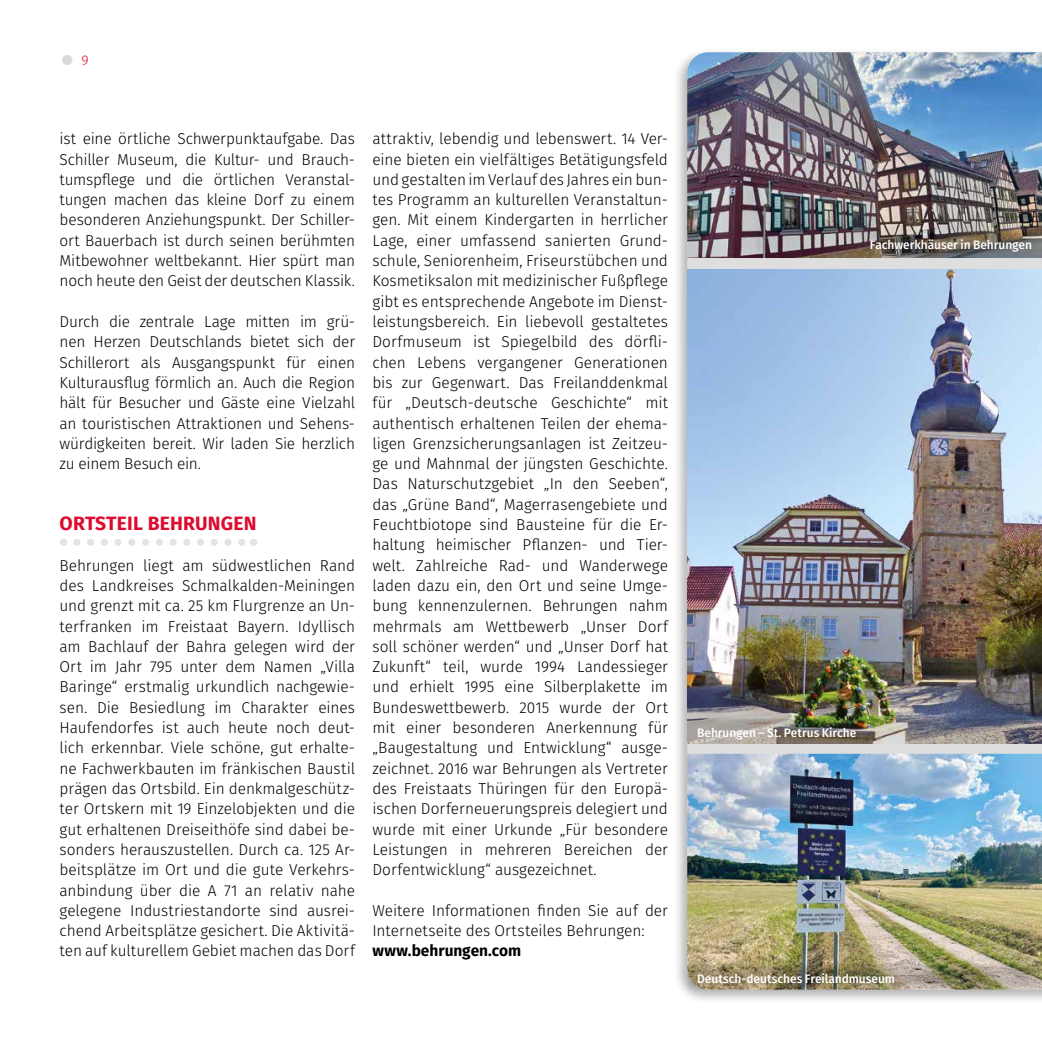
<style>
.page{position:relative;width:1042px;height:1042px;background:#fff}
.page>*{position:absolute;margin:0;border:0;box-sizing:border-box;transform-origin:0 0}
.t1{font:700 19.25px "Fira Sans";letter-spacing:.01em;color:#dd0b2f}
.t2{font:300 15.75px/20.3px "Fira Sans";letter-spacing:-.005em;color:#000;text-align:justify}
.t3{font:700 15.75px "Fira Sans";color:#000}
.t4{font:300 14px "Fira Sans";color:#dd0b2f}
.t5{font:500 12.25px "Fira Sans";letter-spacing:-.005em;color:#fff}
</style>
<div class="page">
<svg style="left:77px;top:539px;width:168px;height:7px"></svg>
<div style="left:672px;top:48px;width:370px;height:956px;background:#000;opacity:.3"></div>
<div style="left:687px;top:258px;width:355px;height:496px;background:#dedede"></div>
<img style="left:687px;top:754px;width:355px;height:210px">
<img style="left:687px;top:52px;width:355px;height:206px">
<img style="left:687px;top:269px;width:355px;height:449px">
<img style="left:687px;top:718px;width:355px;height:26px">
<img style="left:687px;top:964px;width:355px;height:25px">
<p class="t4" style="left:82px;top:51px;width:9px">9</p>
<p class="t2" style="left:60px;top:128px;width:297px">ist eine örtliche Schwerpunktaufgabe. Das Schiller Museum, die Kultur- und Brauch&shy;tumspflege und die örtlichen Veranstal&shy;tungen machen das kleine Dorf zu einem besonderen Anziehungspunkt. Der Schiller&shy;ort Bauerbach ist durch seinen berühmten Mitbewohner weltbekannt. Hier spürt man noch heute den Geist der deutschen Klassik.</p>
<p class="t2" style="left:60px;top:311px;width:297px">Durch die zentrale Lage mitten im grü&shy;nen Herzen Deutschlands bietet sich der Schillerort als Ausgangspunkt für einen Kulturausflug förmlich an. Auch die Region hält für Besucher und Gäste eine Vielzahl an touristischen Attraktionen und Sehens&shy;würdigkeiten bereit. Wir laden Sie herzlich zu einem Besuch ein.</p>
<p class="t1" style="left:60px;top:507px;width:198px">ORTSTEIL BEHRUNGEN</p>
<p class="t2" style="left:60px;top:555px;width:297px">Behrungen liegt am südwestlichen Rand des Landkreises Schmalkalden-Meiningen und grenzt mit ca. 25 km Flurgrenze an Un&shy;terfranken im Freistaat Bayern. Idyllisch am Bachlauf der Bahra gelegen wird der Ort im Jahr 795 unter dem Namen „Villa Baringe“ erstmalig urkundlich nachgewie&shy;sen. Die Besiedlung im Charakter eines Haufendorfes ist auch heute noch deut&shy;lich erkennbar. Viele schöne, gut erhalte&shy;ne Fachwerkbauten im fränkischen Baustil prägen das Ortsbild. Ein denkmalgeschütz&shy;ter Ortskern mit 19 Einzelobjekten und die gut erhaltenen Dreiseithöfe sind dabei be&shy;sonders herauszustellen. Durch ca. 125 Ar&shy;beitsplätze im Ort und die gute Verkehrs&shy;anbindung über die A 71 an relativ nahe gelegene Industriestandorte sind ausrei&shy;chend Arbeitsplätze gesichert. Die Aktivitä&shy;ten auf kulturellem Gebiet machen das Dorf</p>
<p class="t2" style="left:372px;top:128px;width:297px">attraktiv, lebendig und lebenswert. 14 Ver&shy;eine bieten ein vielfältiges Betätigungsfeld und gestalten im Verlauf des Jahres ein bun&shy;tes Programm an kulturellen Veranstaltun&shy;gen. Mit einem Kindergarten in herrlicher Lage, einer umfassend sanierten Grund&shy;schule, Seniorenheim, Friseurstübchen und Kosmetiksalon mit medizinischer Fußpflege gibt es entsprechende Angebote im Dienst&shy;leistungsbereich. Ein liebevoll gestaltetes Dorfmuseum ist Spiegelbild des dörfli&shy;chen Lebens vergangener Generationen bis zur Gegenwart. Das Freilanddenkmal für „Deutsch-deutsche Geschichte“ mit authentisch erhaltenen Teilen der ehema&shy;ligen Grenzsicherungsanlagen ist Zeitzeu&shy;ge und Mahnmal der jüngsten Geschichte.<br>Das Naturschutzgebiet „In den Seeben“, das „Grüne Band“, Magerrasengebiete und Feuchtbiotope sind Bausteine für die Er&shy;haltung heimischer Pflanzen- und Tier&shy;welt. Zahlreiche Rad- und Wanderwege laden dazu ein, den Ort und seine Umge&shy;bung kennenzulernen. Behrungen nahm mehrmals am Wettbewerb „Unser Dorf soll schöner werden“ und „Unser Dorf hat Zukunft“ teil, wurde 1994 Landessieger und erhielt 1995 eine Silberplakette im Bundeswettbewerb. 2015 wurde der Ort mit einer besonderen Anerkennung für „Baugestaltung und Entwicklung“ ausge&shy;zeichnet. 2016 war Behrungen als Vertreter des Freistaats Thüringen für den Europä&shy;ischen Dorferneuerungspreis delegiert und wurde mit einer Urkunde „Für besondere Leistungen in mehreren Bereichen der Dorfentwicklung“ ausgezeichnet.</p>
<p class="t2" style="left:372px;top:900px;width:297px">Weitere Informationen finden Sie auf der<br>Internetseite des Ortsteiles Behrungen:</p>
<p class="t3" style="left:372px;top:937px;width:150px">www.behrungen.com</p>
<p class="t5" style="left:870px;top:235px;width:164px">Fachwerkhäuser in Behrungen</p>
<p class="t5" style="left:697px;top:723px;width:161px">Behrungen – St. Petrus Kirche</p>
<p class="t5" style="left:697px;top:968px;width:199px">Deutsch-deutsches Freilandmuseum</p>
</div>
